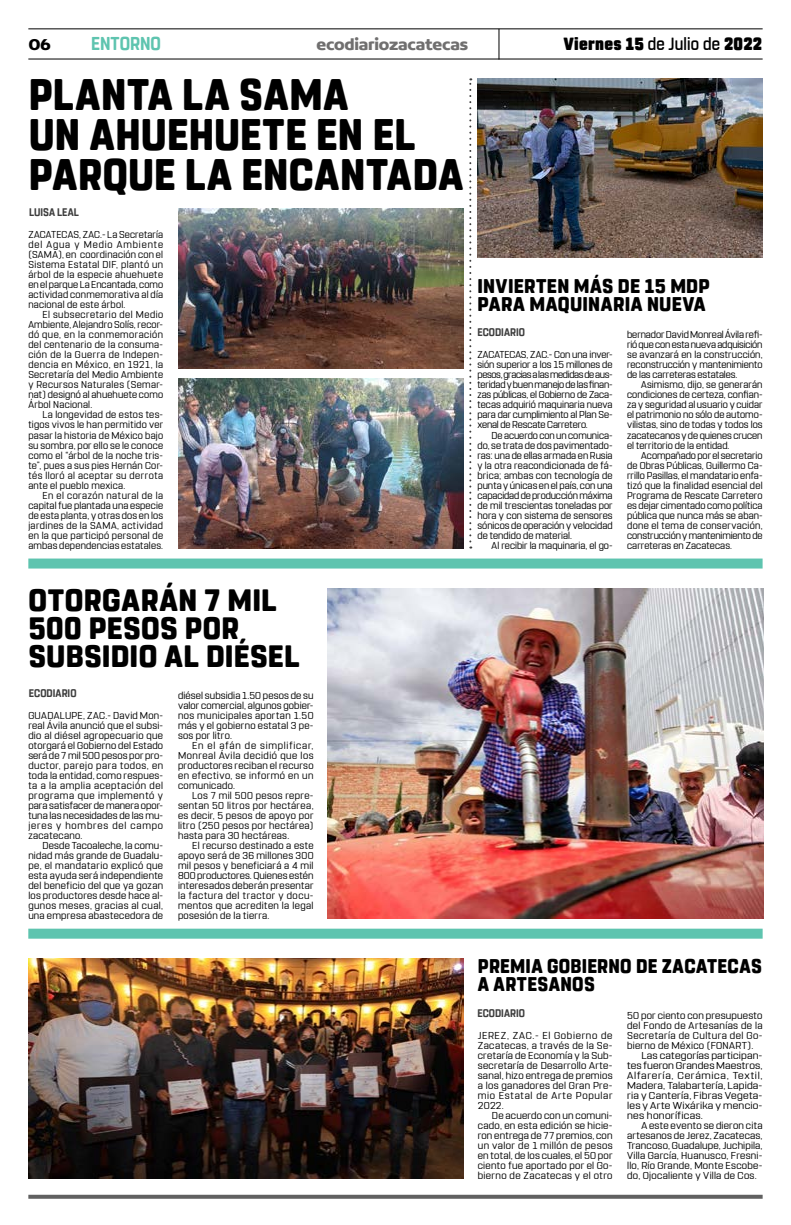
<style>
.page{position:relative;width:791px;height:1225px;background:#fff}
.page>*{position:absolute;margin:0;border:0;box-sizing:border-box;transform-origin:0 0}
.t1{font:800 44px/40px "Rohn Rounded";letter-spacing:.015em;color:#000;scale:.91 1}
.t2{font:800 30.8px/28px "Rohn Rounded";letter-spacing:.015em;color:#000;scale:.96 1}
.t3{font:800 19.8px/18px "Rohn Rounded";letter-spacing:.02em;color:#000;scale:.95 1}
.t4{font:800 19.8px/18px "Rohn Rounded";letter-spacing:.02em;color:#000;scale:.92 1}
.t5{font:700 18.6px "Rohn Rounded";letter-spacing:-.005em;color:#5ec4af;scale:.91 1}
.t6{font:900 17.6px "Rohn Rounded";letter-spacing:.02em;color:#000;scale:.91 1}
.t7{font:700 16.9px "Concord";letter-spacing:-.01em;color:#706f6f}
.t8{font:700 16.9px "Concord";color:#000}
.t9{font:700 11px "Rohn Rounded";letter-spacing:.005em;color:#3d3d3d;scale:.91 1}
.t10{font:10px/10px "Rohn Rounded";letter-spacing:.025em;color:#000;text-align:justify}
.t11{font:10px/10px "Rohn Rounded";letter-spacing:.025em;color:#000;text-align:justify;scale:1.04 1}
.t12{font:10px "Rohn Rounded";letter-spacing:.025em;color:#000;scale:1.1 1}
.t13{font:10px "Rohn Rounded";color:#000}
.t14{font:10px "Rohn Rounded";letter-spacing:.06em;color:#000;scale:1.1 1}
.t15{font:10px "Rohn Rounded";letter-spacing:.045em;color:#000;scale:1.04 1}
.s1{font-weight:500}
</style>
<div class="page">
<svg style="left:28px;top:1194px;width:735px;height:4px;background:#7f7f7f"></svg>
<hr style="left:28px;top:28px;width:735px;height:1px;background:#000">
<hr style="left:28px;top:59px;width:735px;height:1px;background:#000">
<hr style="left:498px;top:29px;width:1px;height:31px;background:#000">
<svg style="left:469px;top:78px;width:2px;height:470px"></svg>
<div style="left:28px;top:928px;width:735px;height:10px;background:#5ec4af"></div>
<div style="left:28px;top:558px;width:734px;height:10px;background:#5ec4af"></div>
<img style="left:178px;top:208px;width:285px;height:160px">
<img style="left:178px;top:378px;width:285px;height:170px">
<img style="left:328px;top:588px;width:435px;height:330px">
<img style="left:477px;top:78px;width:286px;height:180px">
<img style="left:28px;top:958px;width:435px;height:220px">
<h3 class="t8" style="left:28px;top:34px;width:24px">06</h3>
<h3 class="t5" style="left:91px;top:32px;width:78px">ENTORNO</h3>
<h3 class="t7" style="left:316px;top:34px;width:153px">ecodiariozacatecas</h3>
<h3 class="t6" style="left:563px;top:33px;width:220px">Viernes 15 <span class="s1">de Julio de</span> 2022</h3>
<h1 class="t1" style="left:29px;top:75px;width:479px">PLANTA LA SAMA<br>UN AHUEHUETE EN EL<br>PARQUE LA ENCANTADA</h1>
<p class="t10" style="left:28px;top:230px;width:136px">ZACATECAS, ZAC.- La Secretaría del Agua y Medio Ambiente (SAMA), en coordinación con el Sistema Estatal DIF, plantó un árbol de la especie ahuehuete en el parque La Encantada, como actividad conmemorativa al día nacional de este árbol.</p>
<p class="t10" style="left:28px;top:310px;width:136px;text-indent:14px">El subsecretario del Medio Ambiente, Alejandro Solís, recor&shy;dó que, en la conmemoración del centenario de la consuma&shy;ción de la Guerra de Indepen&shy;dencia en México, en 1921, la Secretaría del Medio Ambiente y Recursos Naturales (Semar&shy;nat) designó al ahuehuete como Árbol Nacional.</p>
<p class="t10" style="left:28px;top:410px;width:136px;text-indent:14px">La longevidad de estos tes&shy;tigos vivos le han permitido ver pasar la historia de México bajo su sombra, por ello se le conoce como el “árbol de la noche tris&shy;te”, pues a sus pies Hernán Cor&shy;tés lloró al aceptar su derrota ante el pueblo mexica.</p>
<p class="t10" style="left:28px;top:490px;width:136px;text-indent:14px">En el corazón natural de la capital fue plantada una especie de esta planta, y otras dos en los jardines de la SAMA, actividad en la que participó personal de ambas dependencias estatales.</p>
<p class="t9" style="left:29px;top:206px;width:56px">LUISA LEAL</p>
<h3 class="t3" style="left:477px;top:277px;width:246px">INVIERTEN MÁS DE 15 MDP<br>PARA MAQUINARIA NUEVA</h3>
<p class="t9" style="left:477px;top:326px;width:54px">ECODIARIO</p>
<p class="t10" style="left:627px;top:330px;width:137px">bernador David Monreal Ávila refi&shy;rió que con esta nueva adquisición se avanzará en la construcción, reconstrucción y mantenimiento de las carreteras estatales.</p>
<p class="t10" style="left:627px;top:380px;width:137px;text-indent:14px">Asimismo, dijo, se generarán condiciones de certeza, confian&shy;za y seguridad al usuario y cuidar el patrimonio no sólo de automo&shy;vilistas, sino de todas y todos los zacatecanos y de quienes crucen el territorio de la entidad.</p>
<p class="t10" style="left:627px;top:450px;width:137px;text-indent:14px">Acompañado por el secretario de Obras Públicas, Guillermo Ca&shy;rrillo Pasillas, el mandatario enfa&shy;tizó que la finalidad esencial del Programa de Rescate Carretero es dejar cimentado como política pública que nunca más se aban&shy;done el tema de conservación, construcción y mantenimiento de carreteras en Zacatecas.</p>
<p class="t10" style="left:477px;top:350px;width:137px">ZACATECAS, ZAC.- Con una inver&shy;sión superior a los 15 millones de pesos, gracias a las medidas de aus&shy;teridad y buen manejo de las finan&shy;zas públicas, el Gobierno de Zaca&shy;tecas adquirió maquinaria nueva para dar cumplimiento al Plan Se&shy;xenal de Rescate Carretero.</p>
<p class="t10" style="left:477px;top:430px;width:137px;text-indent:14px">De acuerdo con un comunica&shy;do, se trata de dos pavimentado&shy;ras: una de ellas armada en Rusia y la otra reacondicionada de fá&shy;brica; ambas con tecnología de punta y únicas en el país, con una capacidad de producción máxima de mil trescientas toneladas por hora y con sistema de sensores sónicos de operación y velocidad de tendido de material.</p>
<p class="t13" style="left:492px;top:539px;width:123px">Al recibir la maquinaria, el go-</p>
<h2 class="t2" style="left:28px;top:586px;width:284px">OTORGARÁN 7 MIL<br>500 PESOS POR<br>SUBSIDIO AL DIÉSEL</h2>
<p class="t9" style="left:29px;top:686px;width:54px">ECODIARIO</p>
<p class="t10" style="left:28px;top:710px;width:136px">GUADALUPE, ZAC.- David Mon&shy;real Ávila anunció que el subsi&shy;dio al diésel agropecuario que otorgará el Gobierno del Estado será de 7 mil 500 pesos por pro&shy;ductor, parejo para todos, en toda la entidad, como respues&shy;ta a la amplia aceptación del programa que implementó y para satisfacer de manera opor&shy;tuna las necesidades de las mu&shy;jeres y hombres del campo zacatecano.</p>
<p class="t10" style="left:28px;top:840px;width:136px;text-indent:14px">Desde Tacoaleche, la comu&shy;nidad más grande de Guadalu&shy;pe, el mandatario explicó que esta ayuda será independiente del beneficio del que ya gozan los productores desde hace al&shy;gunos meses, gracias al cual, una empresa abastecedora de</p>
<p class="t10" style="left:178px;top:690px;width:137px">diésel subsidia 1.50 pesos de su valor comercial, algunos gobier&shy;nos municipales aportan 1.50 más y el gobierno estatal 3 pe&shy;sos por litro.</p>
<p class="t10" style="left:178px;top:740px;width:137px;text-indent:14px">En el afán de simplificar, Monreal Ávila decidió que los productores reciban el recurso en efectivo, se informó en un comunicado.</p>
<p class="t10" style="left:178px;top:790px;width:137px;text-indent:14px">Los 7 mil 500 pesos repre&shy;sentan 50 litros por hectárea, es decir, 5 pesos de apoyo por litro (250 pesos por hectárea) hasta para 30 hectáreas.</p>
<p class="t10" style="left:178px;top:840px;width:137px;text-indent:14px">El recurso destinado a este apoyo será de 36 millones 300 mil pesos y beneficiará a 4 mil 800 productores. Quienes estén interesados deberán presentar la factura del tractor y docu&shy;mentos que acrediten la legal posesión de la tierra.</p>
<h3 class="t4" style="left:478px;top:957px;width:310px">PREMIA GOBIERNO DE ZACATECAS<br>A ARTESANOS</h3>
<p class="t9" style="left:477px;top:1006px;width:54px">ECODIARIO</p>
<p class="t11" style="left:627px;top:1010px;width:132px">50 por ciento con presupuesto</p>
<p class="t11" style="left:627px;top:1020px;width:132px">del Fondo de Artesanías de la</p>
<p class="t15" style="left:627px;top:1029px;width:132px">Secretaría de Cultura del Go-</p>
<p class="t11" style="left:627px;top:1040px;width:123px">bierno de México (FONART).</p>
<p class="t12" style="left:641px;top:1049px;width:112px">Las categorías participan-</p>
<p class="t12" style="left:627px;top:1059px;width:125px">tes fueron Grandes Maestros,</p>
<p class="t14" style="left:627px;top:1069px;width:125px">Alfarería, Cerámica, Textil,</p>
<p class="t12" style="left:627px;top:1079px;width:125px">Madera, Talabartería, Lapida-</p>
<p class="t12" style="left:627px;top:1089px;width:125px">ria y Cantería, Fibras Vegeta-</p>
<p class="t12" style="left:627px;top:1099px;width:125px">les y Arte Wixárika y mencio-</p>
<p class="t12" style="left:627px;top:1109px;width:70px">nes honoríficas.</p>
<p class="t11" style="left:641px;top:1120px;width:118px">A este evento se dieron cita</p>
<p class="t11" style="left:627px;top:1130px;width:132px">artesanos de Jerez, Zacatecas,</p>
<p class="t11" style="left:627px;top:1140px;width:132px">Trancoso, Guadalupe, Juchipila,</p>
<p class="t11" style="left:627px;top:1150px;width:132px">Villa García, Huanusco, Fresni-</p>
<p class="t11" style="left:627px;top:1160px;width:132px">llo, Río Grande, Monte Escobe-</p>
<p class="t11" style="left:627px;top:1170px;width:126px">do, Ojocaliente y Villa de Cos.</p>
<p class="t11" style="left:478px;top:1030px;width:131px">JEREZ, ZAC.- El Gobierno de Zacatecas, a través de la Se&shy;cretaría de Economía y la Sub&shy;secretaría de Desarrollo Arte&shy;sanal, hizo entrega de premios a los ganadores del Gran Pre&shy;mio Estatal de Arte Popular 2022.</p>
<p class="t11" style="left:478px;top:1110px;width:131px;text-indent:14px">De acuerdo con un comuni&shy;cado, en esta edición se hicie&shy;ron entrega de 77 premios, con un valor de 1 millón de pesos en total, de los cuales, el 50 por ciento fue aportado por el Go&shy;bierno de Zacatecas y el otro</p>
</div>
